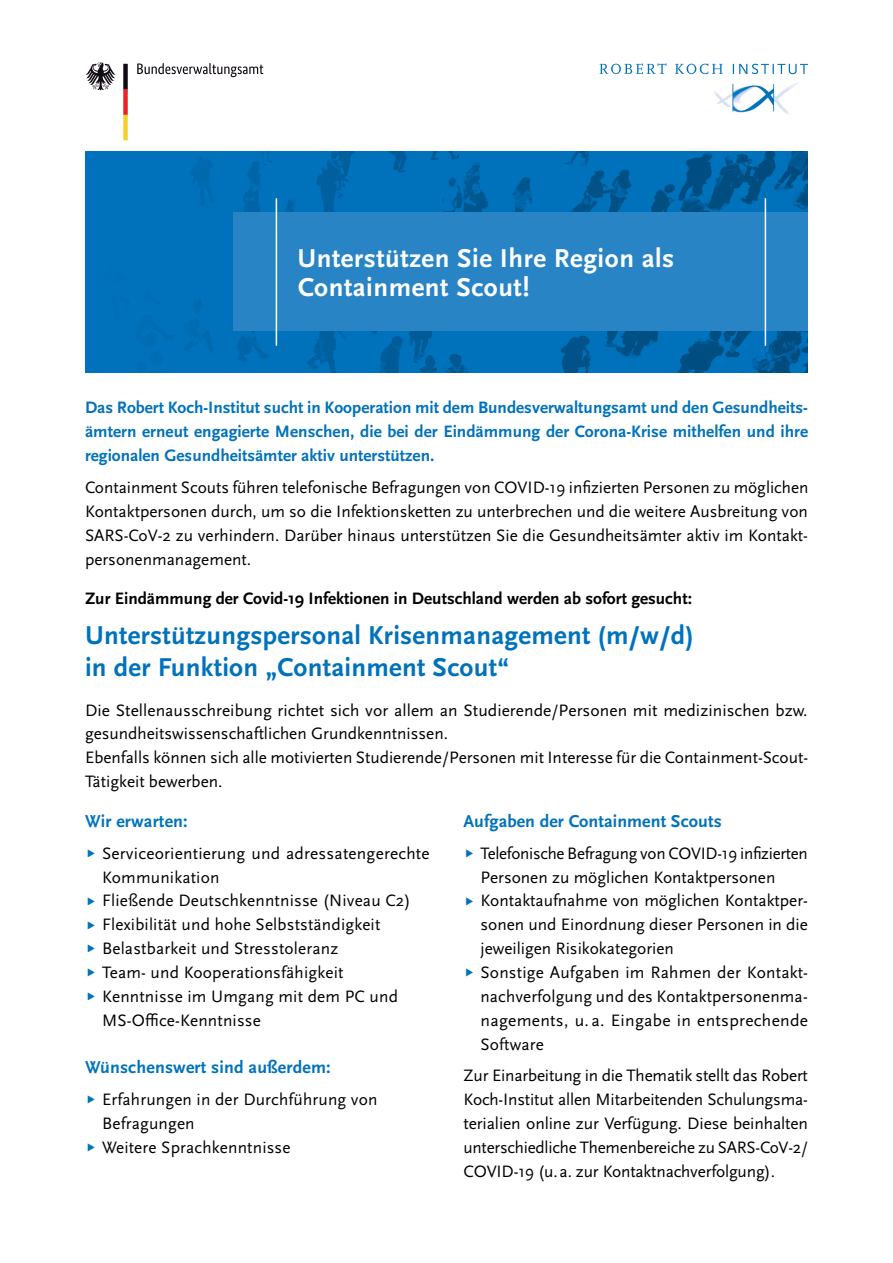
<style>
.page{position:relative;width:893px;height:1263px;background:#fff}
.page>*{position:absolute;margin:0;border:0;box-sizing:border-box;transform-origin:0 0}
.t1{font:700 27px/31.7px "Scala Sans Pro";letter-spacing:.01em;color:#0072bc}
.t2{font:700 27px/28.3px "Scala Sans Pro";letter-spacing:.02em;color:#fff}
.t3{font:700 18px "Scala Sans Pro";letter-spacing:.01em;color:#0072bc}
.t4{font:17.25px/23.9px "Scala Sans Pro";letter-spacing:.005em;color:#000}
.t5{font:700 17.25px/23.9px "Scala Sans Pro";color:#0072bc;text-align:justify}
.t6{font:700 17.25px "Scala Sans Pro";color:#000}
</style>
<div class="page">
<svg style="left:137px;top:63px;width:126px;height:14px"></svg>
<svg style="left:86px;top:63px;width:30px;height:27px"></svg>
<svg style="left:123px;top:64px;width:5px;height:76px"></svg>
<img style="left:85px;top:151px;width:723px;height:221px">
<div style="left:234px;top:213px;width:574px;height:118px;background:#2984c6"></div>
<hr style="left:765px;top:198px;width:1px;height:148px;background:#fff">
<hr style="left:276px;top:198px;width:1px;height:148px;background:#fff">
<svg style="left:600px;top:63px;width:208px;height:11px"></svg>
<img style="left:714px;top:83px;width:84px;height:31px">
<h1 class="t2" style="left:297px;top:244px;width:378px">Unterstützen Sie Ihre Region als<br>Containment Scout!</h1>
<p class="t5" style="left:85px;top:396px;width:725px">Das Robert Koch-Institut sucht in Kooperation mit dem Bundesverwaltungsamt und den Gesundheits&shy;ämtern erneut engagierte Menschen, die bei der Eindämmung der Corona-Krise mithelfen und ihre regionalen Gesundheitsämter aktiv unterstützen.</p>
<p class="t4" style="left:85px;top:475px;width:725px;text-align:justify">Containment Scouts führen telefonische Befragungen von COVID-19 infizierten Personen zu möglichen Kontaktpersonen durch, um so die Infektionsketten zu unterbrechen und die weitere Ausbreitung von SARS-CoV-2 zu verhindern. Darüber hinaus unterstützen Sie die Gesundheitsämter aktiv im Kontakt&shy;personenmanagement.</p>
<p class="t6" style="left:85px;top:588px;width:608px">Zur Eindämmung der Covid-19 Infektionen in Deutschland werden ab sofort gesucht:</p>
<h1 class="t1" style="left:85px;top:619px;width:610px">Unterstützungspersonal Krisenmanagement (m/w/d) in der Funktion „Containment Scout“</h1>
<p class="t4" style="left:85px;top:698px;width:725px">Die Stellenausschreibung richtet sich vor allem an Studierende/Personen mit medizinischen bzw. gesundheitswissenschaftlichen Grundkenntnissen.<br>Ebenfalls können sich alle motivierten Studierende/Personen mit Interesse für die Containment-Scout-Tätigkeit bewerben.</p>
<p class="t3" style="left:85px;top:810px;width:104px">Wir erwarten:</p>
<p class="t4" style="left:102px;top:841px;width:329px">Serviceorientierung und adressatengerechte Kommunikation<br>Fließende Deutschkenntnisse (Niveau C2)<br>Flexibilität und hohe Selbstständigkeit Belastbarkeit und Stresstoleranz<br>Team- und Kooperationsfähigkeit<br>Kenntnisse im Umgang mit dem PC und MS-Office-Kenntnisse</p>
<p class="t3" style="left:85px;top:1057px;width:247px">Wünschenswert sind außerdem:</p>
<p class="t4" style="left:102px;top:1087px;width:277px">Erfahrungen in der Durchführung von<br>Befragungen<br>Weitere Sprachkenntnisse</p>
<p class="t3" style="left:463px;top:810px;width:260px">Aufgaben der Containment Scouts</p>
<p class="t4" style="left:480px;top:841px;width:329px">Telefonische Befragung von COVID-19 infizierten Personen zu möglichen Kontaktpersonen Kontaktaufnahme von möglichen Kontaktper&shy;sonen und Einordnung dieser Personen in die jeweiligen Risikokategorien<br>Sonstige Aufgaben im Rahmen der Kontakt&shy;nachverfolgung und des Kontaktpersonenma&shy;nagements, u. a. Eingabe in entsprechende Software</p>
<p class="t4" style="left:463px;top:1064px;width:346px;text-align:justify">Zur Einarbeitung in die Thematik stellt das Robert Koch-Institut allen Mitarbeitenden Schulungsma&shy;terialien online zur Verfügung. Diese beinhalten unterschiedliche Themenbereiche zu SARS-CoV-2/ COVID-19 (u.a. zur Kontaktnachverfolgung).</p>
</div>
